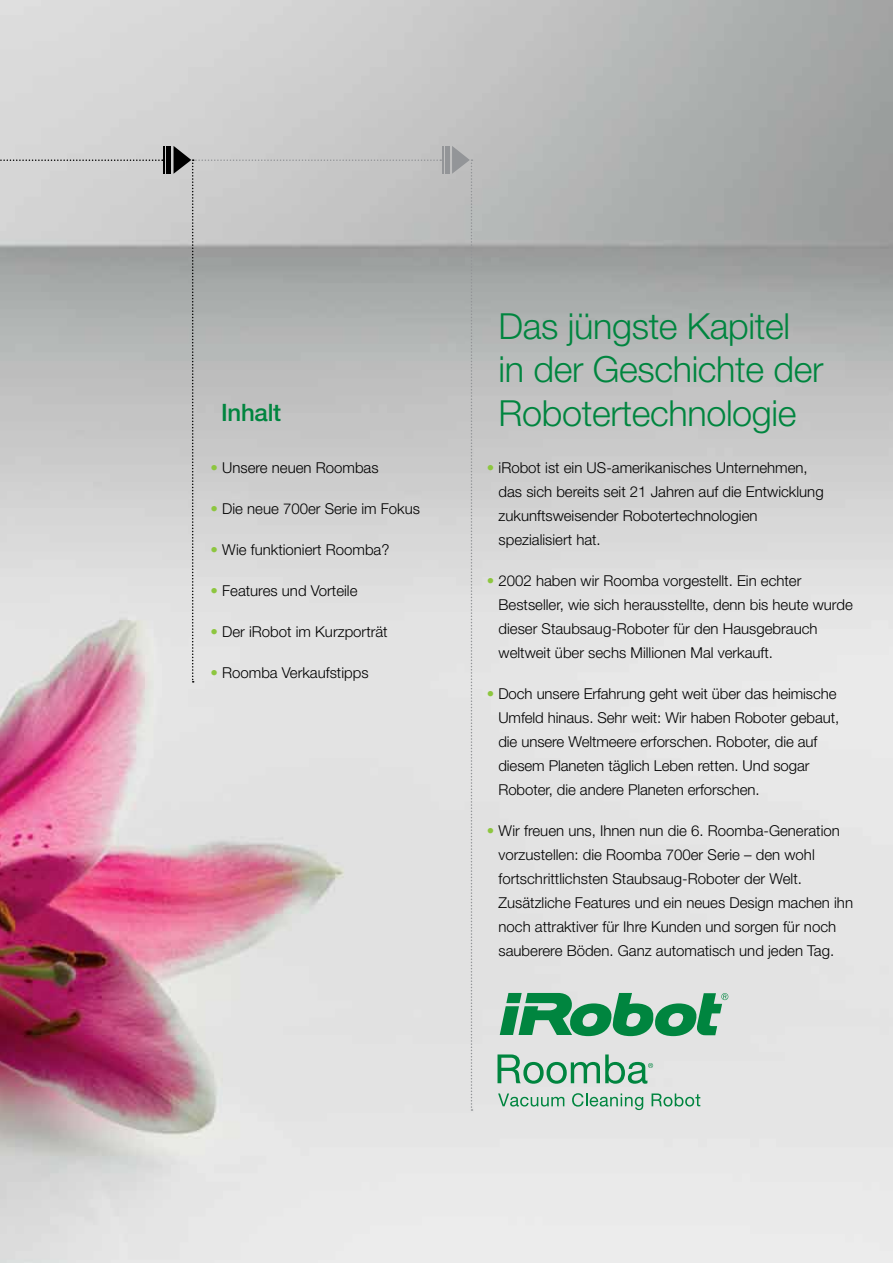
<style>
.page{position:relative;width:893px;height:1263px;background:#fff}
.page>*{position:absolute;margin:0;border:0;box-sizing:border-box;transform-origin:0 0}
.t1{font:300 36px/43.5px "Helvetica Neue";letter-spacing:-.01em;color:#00853f}
.t2{font:500 24px "Helvetica Neue";letter-spacing:-.01em;color:#00853f}
.t3{font:300 15px/24px "Helvetica Neue";color:#000}
.s1{color:#8dc63f}
</style>
<div class="page">
<img style="left:0;top:0;width:893px;height:1263px">
<svg style="left:500px;top:993px;width:228px;height:43px;background:#61ad85"></svg>
<svg style="left:497px;top:1054px;width:156px;height:30px;background:#9ec6b1"></svg>
<svg style="left:498px;top:1093px;width:66px;height:13px"></svg>
<svg style="left:572px;top:1093px;width:71px;height:17px"></svg>
<svg style="left:652px;top:1093px;width:48px;height:13px"></svg>
<hr style="left:442px;top:146px;width:2px;height:28px;background:#939598">
<div style="left:445px;top:146px;width:5px;height:28px;background:#939598"></div>
<div style="left:0;top:146px;width:165px;height:28px;background:#d3d3d3"></div>
<hr style="left:167px;top:146px;width:4px;height:28px;background:#000">
<svg style="left:174px;top:146px;width:267px;height:536px;background:#c6c7c7"></svg>
<svg style="left:452px;top:146px;width:20px;height:965px;background:#d1d2d2"></svg>
<h1 class="t1" style="left:499px;top:303px;width:326px">Das jüngste Kapitel in der Geschichte der</h1>
<h2 class="t2" style="left:221px;top:398px;width:62px">Inhalt</h2>
<h1 class="t1" style="left:499px;top:390px;width:300px">Robotertechnologie</h1>
<p class="t3" style="left:210px;top:455px;width:170px"><span class="s1">•</span> Unsere neuen Roombas</p>
<p class="t3" style="left:210px;top:496px;width:211px"><span class="s1">•</span> Die neue 700er Serie im Fokus</p>
<p class="t3" style="left:210px;top:538px;width:180px"><span class="s1">•</span> Wie funktioniert Roomba?</p>
<p class="t3" style="left:210px;top:579px;width:149px"><span class="s1">•</span> Features und Vorteile</p>
<p class="t3" style="left:210px;top:620px;width:179px"><span class="s1">•</span> Der iRobot im Kurzporträt</p>
<p class="t3" style="left:210px;top:661px;width:160px"><span class="s1">•</span> Roomba Verkaufstipps</p>
<p class="t3" style="left:499px;top:455px;width:327px;text-indent:-12px"><span class="s1">•</span> iRobot ist ein US-amerikanisches Unternehmen, das sich bereits seit 21 Jahren auf die Entwicklung zukunftsweisender Robotertechnologien spezialisiert hat.</p>
<p class="t3" style="left:499px;top:569px;width:356px;text-indent:-12px"><span class="s1">•</span> 2002 haben wir Roomba vorgestellt. Ein echter Bestseller, wie sich herausstellte, denn bis heute wurde dieser Staubsaug-Roboter für den Hausgebrauch weltweit über sechs Millionen Mal verkauft.</p>
<p class="t3" style="left:498px;top:682px;width:342px;text-indent:-12px"><span class="s1">•</span> Doch unsere Erfahrung geht weit über das heimische Umfeld hinaus. Sehr weit: Wir haben Roboter gebaut, die unsere Weltmeere erforschen. Roboter, die auf diesem Planeten täglich Leben retten. Und sogar Roboter, die andere Planeten erforschen.</p>
<p class="t3" style="left:499px;top:819px;width:356px;text-indent:-12px"><span class="s1">•</span> Wir freuen uns, Ihnen nun die 6. Roomba-Generation vorzustellen: die Roomba 700er Serie – den wohl fortschrittlichsten Staubsaug-Roboter der Welt.<br>Zusätzliche Features und ein neues Design machen ihn noch attraktiver für Ihre Kunden und sorgen für noch sauberere Böden. Ganz automatisch und jeden Tag.</p>
</div>
